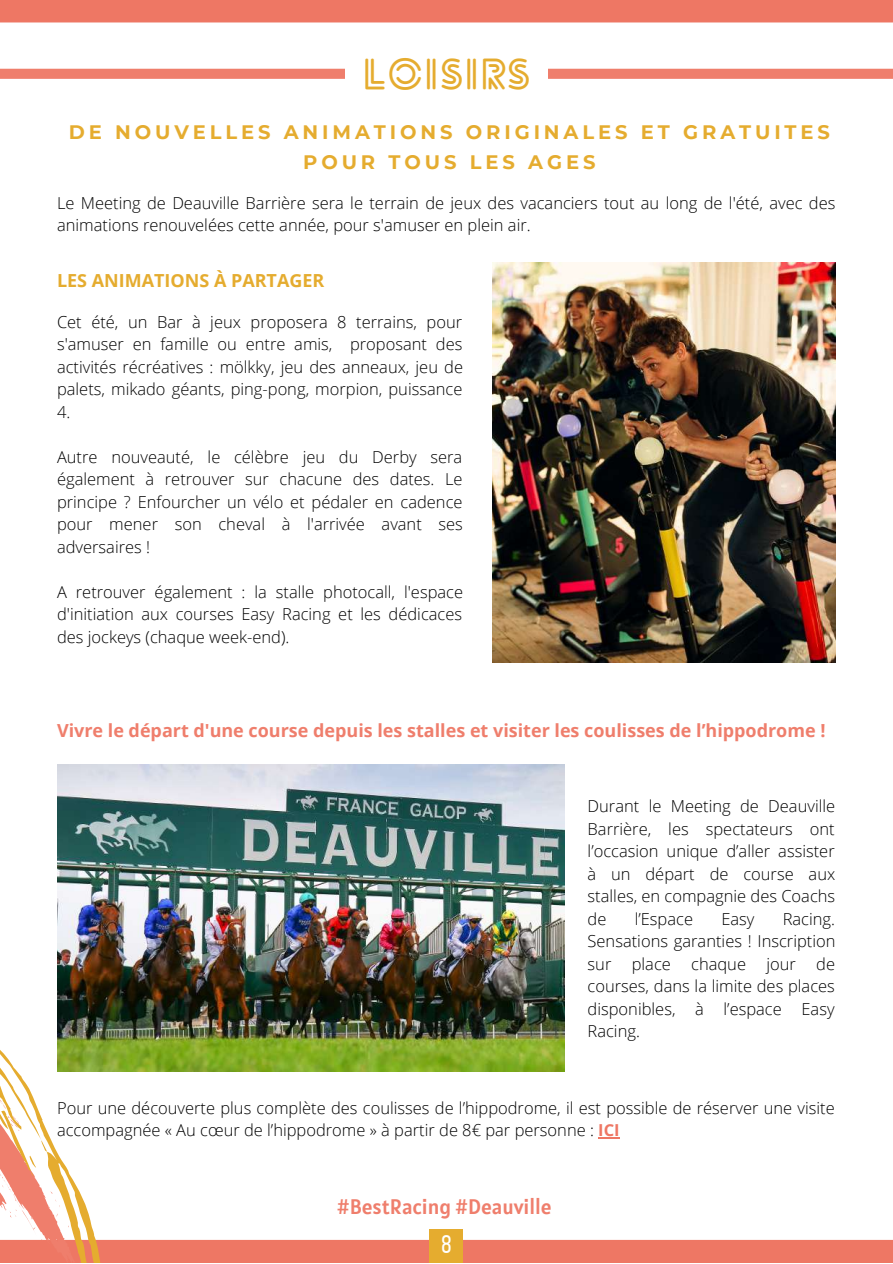
<style>
.page{position:relative;width:893px;height:1264px;background:#fff}
.page>*{position:absolute;margin:0;border:0;box-sizing:border-box;transform-origin:0 0}
.t1{font:700 42px "Lovelo Line";letter-spacing:.015em;color:#e5ac2f}
.t2{font:25.5px "Bebas Neue";color:#fff}
.t3{font:21px "Alatsi";color:#ef7e6c}
.t4{font:700 19.5px/30.3px "Montserrat";letter-spacing:.2em;color:#e5ac2f;text-align:center}
.t5{font:700 18px "Open Sans";color:#ef7e6c}
.t6{font:700 18px "Open Sans";color:#e5ac2f}
.t7{font:300 16.5px/22.5px "Open Sans";color:#000;text-align:justify}
.s1{font-weight:700;color:#ee7764}
</style>
<div class="page">
<div style="left:0;top:1239px;width:892px;height:23px;background:#ee7764"></div>
<div style="left:0;top:0;width:892px;height:22px;background:#ee7764"></div>
<svg style="left:0;top:1050px;width:108px;height:212px"></svg>
<div style="left:0;top:69px;width:892px;height:10px;background:#ef7e6c"></div>
<div style="left:345px;top:33px;width:202px;height:76px;background:#fff"></div>
<div style="left:429px;top:1228px;width:34px;height:34px;background:#e5ac2f"></div>
<img style="left:492px;top:262px;width:343px;height:400px">
<img style="left:57px;top:764px;width:507px;height:307px">
<svg style="left:598px;top:1137px;width:21px;height:1px"></svg>
<h1 class="t1" style="left:362px;top:58px;width:170px">LOISIRS</h1>
<p class="t4" style="left:69px;top:117px;width:762px">DE NOUVELLES ANIMATIONS ORIGINALES ET GRATUITES<br>POUR TOUS LES AGES</p>
<p class="t7" style="left:57px;top:191px;width:779px">Le Meeting de Deauville Barrière sera le terrain de jeux des vacanciers tout au long de l'été, avec des animations renouvelées cette année, pour s'amuser en plein air.</p>
<p class="t6" style="left:57px;top:268px;width:269px">LES ANIMATIONS À PARTAGER</p>
<p class="t7" style="left:57px;top:310px;width:407px">Cet été, un Bar à jeux proposera 8 terrains, pour s'amuser en famille ou entre amis, proposant des activités récréatives : mölkky, jeu des anneaux, jeu de palets, mikado géants, ping-pong, morpion, puissance 4.</p>
<p class="t7" style="left:57px;top:445px;width:407px">Autre nouveauté, le célèbre jeu du Derby sera également à retrouver sur chacune des dates. Le principe ? Enfourcher un vélo et pédaler en cadence pour mener son cheval à l'arrivée avant ses adversaires !</p>
<p class="t7" style="left:57px;top:580px;width:407px">A retrouver également : la stalle photocall, l'espace d'initiation aux courses Easy Racing et les dédicaces des jockeys (chaque week-end).</p>
<p class="t5" style="left:57px;top:717px;width:770px">Vivre le départ d'une course depuis les stalles et visiter les coulisses de l’hippodrome !</p>
<p class="t7" style="left:587px;top:794px;width:249px">Durant le Meeting de Deauville Barrière, les spectateurs ont l’occasion unique d’aller assister à un départ de course aux stalles, en compagnie des Coachs de</p>
<p class="t7" style="left:634px;top:907px;width:60px">l’Espace</p>
<p class="t7" style="left:721px;top:907px;width:35px">Easy</p>
<p class="t7" style="left:587px;top:907px;width:249px;text-indent:195px">Racing.<br>Sensations garanties ! Inscription sur place chaque jour de courses, dans la limite des places disponibles, à l’espace Easy Racing.</p>
<p class="t7" style="left:57px;top:1096px;width:779px">Pour une découverte plus complète des coulisses de l’hippodrome, il est possible de réserver une visite accompagnée « Au cœur de l’hippodrome » à partir de 8€ par personne : <span class="s1">ICI</span></p>
<p class="t3" style="left:337px;top:1193px;width:216px">#BestRacing #Deauville</p>
<h2 class="t2" style="left:441px;top:1233px;width:11px">8</h2>
</div>
